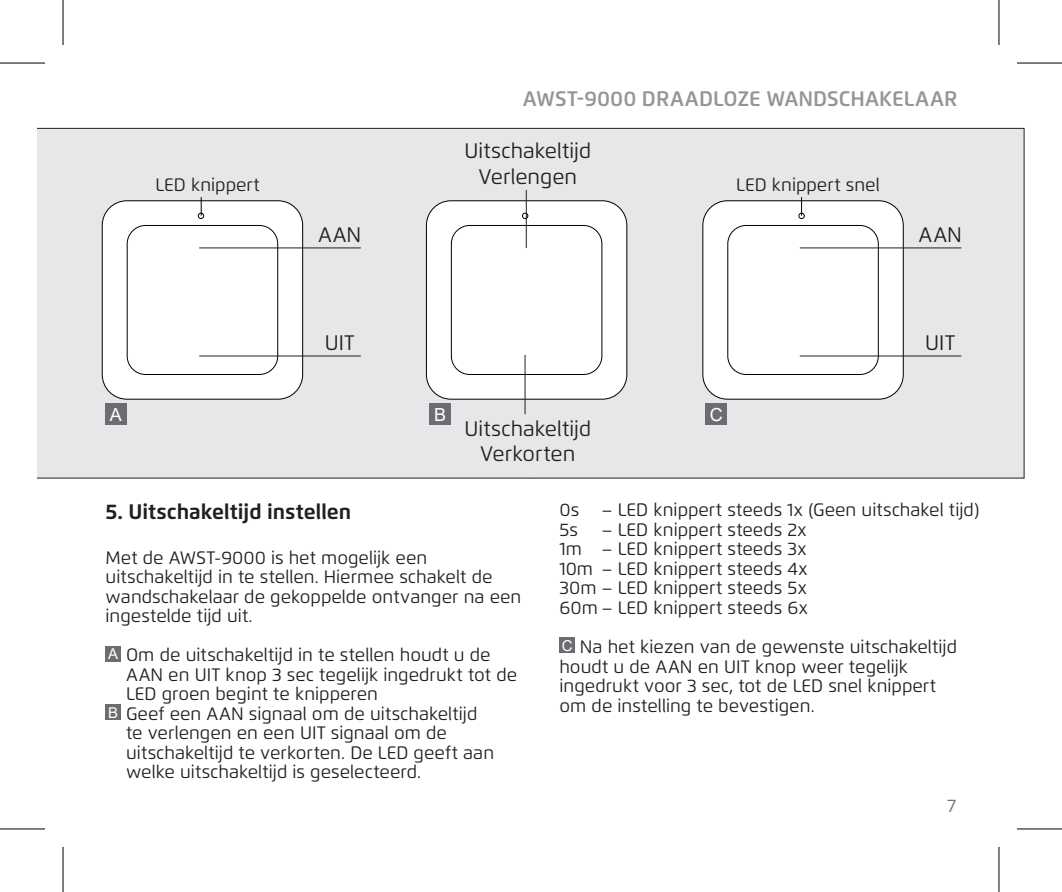
<style>
.page{position:relative;width:1062px;height:892px;background:#fff}
.page>*{position:absolute;margin:0;border:0;box-sizing:border-box;transform-origin:0 0}
.Kopje_titel{font:21px "Flexo";color:#231f20}
.t1{font:600 21px "Flexo";color:#939598}
.Kopje_titel-2{font:700 21px "Flexo";color:#231f20}
.Platte_tekst{font:18px/19.5px "Flexo";color:#231f20}
.Kopje_titel-3{font:18px "Arial";color:#fff}
.t2{font:18px "Flexo";color:#6c6d70}
.Kopje_titel-4{font:15px "Arial";color:#fff}
</style>
<div class="page">
<div style="left:37px;top:128px;width:987px;height:350px;background:#e6e7e9"></div>
<div style="left:102px;top:201px;width:201px;height:198px;background:#fff;border-radius:25px"></div>
<div style="left:102px;top:200px;width:201px;height:199px;border:1px solid #000001;border-radius:25px"></div>
<div style="left:127px;top:225px;width:151px;height:149px;border:1px solid #000001;border-radius:18px"></div>
<div style="left:702px;top:201px;width:201px;height:198px;background:#fff;border-radius:25px"></div>
<div style="left:702px;top:200px;width:201px;height:199px;border:1px solid #000001;border-radius:25px"></div>
<div style="left:727px;top:225px;width:151px;height:149px;border:1px solid #000001;border-radius:18px"></div>
<div style="left:426px;top:201px;width:201px;height:198px;background:#fff;border-radius:25px"></div>
<div style="left:426px;top:200px;width:201px;height:199px;border:1px solid #000001;border-radius:25px"></div>
<svg style="left:522px;top:213px;width:6px;height:6px"></svg>
<div style="left:451px;top:225px;width:151px;height:149px;border:1px solid #000001;border-radius:18px"></div>
<div style="left:106px;top:646px;width:15px;height:15px;background:#6c6d70"></div>
<div style="left:106px;top:704px;width:15px;height:15px;background:#6c6d70"></div>
<div style="left:559px;top:637px;width:16px;height:16px;background:#6c6d70"></div>
<hr style="left:199px;top:247px;width:162px;height:1px;background:#231f20">
<hr style="left:799px;top:247px;width:162px;height:1px;background:#231f20">
<hr style="left:199px;top:355px;width:162px;height:1px;background:#231f20">
<hr style="left:799px;top:355px;width:162px;height:1px;background:#231f20">
<svg style="left:198px;top:197px;width:6px;height:22px"></svg>
<svg style="left:798px;top:197px;width:6px;height:22px"></svg>
<div style="left:105px;top:403px;width:22px;height:22px;background:#6c6d70"></div>
<div style="left:429px;top:403px;width:22px;height:22px;background:#6c6d70"></div>
<div style="left:705px;top:403px;width:22px;height:22px;background:#6c6d70"></div>
<hr style="left:524px;top:355px;width:1px;height:59px;background:#231f20">
<hr style="left:526px;top:190px;width:1px;height:58px;background:#231f20">
<svg style="left:0;top:829px;width:45px;height:1px"></svg>
<svg style="left:1017px;top:829px;width:44px;height:1px"></svg>
<hr style="left:0;top:62px;width:45px;height:2px;background:#000">
<hr style="left:1016px;top:62px;width:45px;height:2px;background:#000">
<hr style="left:0;top:828px;width:45px;height:1px;background:#000">
<hr style="left:1016px;top:828px;width:45px;height:1px;background:#000">
<hr style="left:62px;top:0;width:2px;height:45px;background:#000">
<hr style="left:62px;top:846px;width:2px;height:45px;background:#000">
<hr style="left:998px;top:0;width:1px;height:45px;background:#000">
<hr style="left:998px;top:846px;width:1px;height:45px;background:#000">
<p class="t1" style="left:523px;top:85px;width:436px">AWST-9000 DRAADLOZE WANDSCHAKELAAR</p>
<p class="Kopje_titel" style="left:464px;top:138px;width:128px">Uitschakeltijd</p>
<p class="Kopje_titel" style="left:478px;top:163px;width:100px">Verlengen</p>
<p class="Platte_tekst" style="left:155px;top:175px;width:106px">LED knippert</p>
<p class="Platte_tekst" style="left:736px;top:175px;width:145px">LED knippert snel</p>
<p class="Kopje_titel" style="left:318px;top:222px;width:45px">AAN</p>
<p class="Kopje_titel" style="left:918px;top:222px;width:45px">AAN</p>
<p class="Kopje_titel" style="left:325px;top:330px;width:32px">UIT</p>
<p class="Kopje_titel" style="left:925px;top:330px;width:32px">UIT</p>
<p class="Kopje_titel-3" style="left:110px;top:402px;width:14px">A</p>
<p class="Kopje_titel-3" style="left:434px;top:402px;width:14px">B</p>
<p class="Kopje_titel-3" style="left:710px;top:402px;width:14px">C</p>
<p class="Kopje_titel" style="left:464px;top:415px;width:128px">Uitschakeltijd</p>
<p class="Kopje_titel" style="left:480px;top:441px;width:97px">Verkorten</p>
<p class="Kopje_titel-2" style="left:106px;top:498px;width:247px">5. Uitschakeltijd instellen</p>
<p class="Platte_tekst" style="left:106px;top:547px;width:417px">Met de AWST-9000 is het mogelijk een uitschakeltijd in te stellen. Hiermee schakelt de wandschakelaar de gekoppelde ontvanger na een ingestelde tijd uit.</p>
<p class="Kopje_titel-4" style="left:108px;top:643px;width:12px">A</p>
<p class="Platte_tekst" style="left:126px;top:645px;width:393px">Om de uitschakeltijd in te stellen houdt u de<br>AAN en UIT knop 3 sec tegelijk ingedrukt tot de<br>LED groen begint te knipperen</p>
<p class="Kopje_titel-4" style="left:108px;top:702px;width:12px">B</p>
<p class="Platte_tekst" style="left:126px;top:703px;width:369px">Geef een AAN signaal om de uitschakeltijd te verlengen en een UIT signaal om de uitschakeltijd te verkorten. De LED geeft aan welke uitschakeltijd is geselecteerd.</p>
<p class="Platte_tekst" style="left:559px;top:500px;width:421px">0s – LED knippert steeds 1x (Geen uitschakel tijd)</p>
<p class="Platte_tekst" style="left:559px;top:519px;width:20px">5s</p>
<p class="Platte_tekst" style="left:601px;top:519px;width:207px">– LED knippert steeds 2x</p>
<p class="Platte_tekst" style="left:559px;top:539px;width:249px">1m – LED knippert steeds 3x</p>
<p class="Platte_tekst" style="left:559px;top:558px;width:250px">10m – LED knippert steeds 4x</p>
<p class="Platte_tekst" style="left:559px;top:578px;width:249px">30m – LED knippert steeds 5x</p>
<p class="Platte_tekst" style="left:559px;top:597px;width:250px">60m – LED knippert steeds 6x</p>
<p class="Kopje_titel-4" style="left:561px;top:635px;width:12px">C</p>
<p class="Platte_tekst" style="left:559px;top:636px;width:399px;text-indent:20px">Na het kiezen van de gewenste uitschakeltijd houdt u de AAN en UIT knop weer tegelijk ingedrukt voor 3 sec, tot de LED snel knippert</p>
<p class="Platte_tekst" style="left:559px;top:695px;width:256px">om de instelling te bevestigen.</p>
<p class="t2" style="left:947px;top:794px;width:11px">7</p>
</div>
